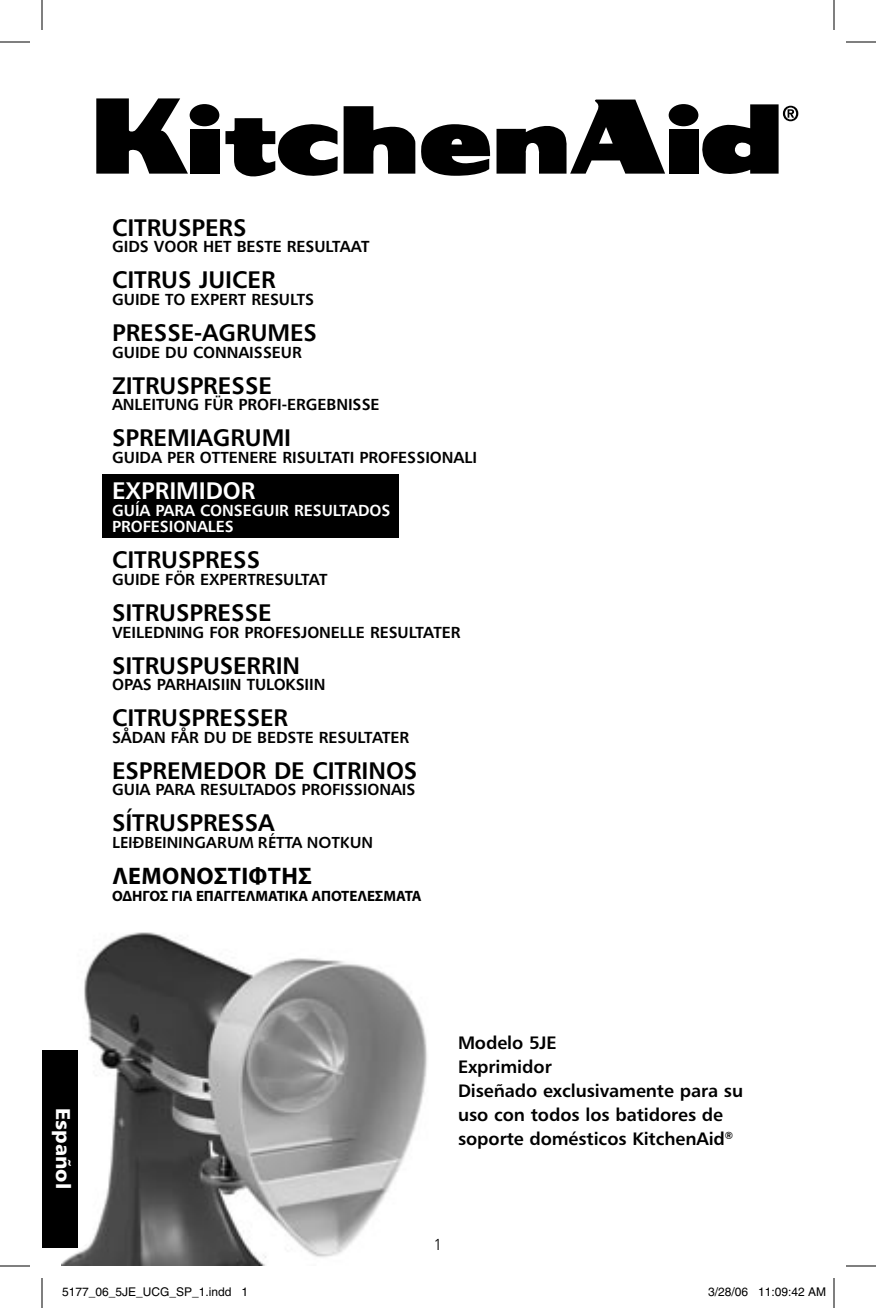
<style>
.page{position:relative;width:876px;height:1308px;background:#fff}
.page>*{position:absolute;margin:0;border:0;box-sizing:border-box;transform-origin:0 0}
.CovMdlName{font:24px "Humanist 777 BT Bold B";letter-spacing:-.005em;color:#000}
.CovMdlName-2{font:700 24px "Myriad Pro";letter-spacing:.015em;color:#000}
.CovMdlName-3{font:24px "Humanist 777 BT Bold B";letter-spacing:-.005em;color:#fff}
.t1{font:20px "Humanist 777 BT Black B";color:#fff}
.COVER_MODEL_INFO{font:18px/24px "Humanist 777 BT Bold B";letter-spacing:-.005em;color:#000}
.CovInst_Rec{font:16px "Humanist 777 BT Bold B";letter-spacing:-.005em;color:#000}
.CovInst_Rec-2{font:16px/16.6px "Humanist 777 BT Bold B";letter-spacing:-.005em;color:#fff}
.CovInst_Rec-3{font:700 16px "Humanist 531 Ic BT";letter-spacing:-.005em;color:#000}
.t2{font:16px "Humanist 777 BT Light B";color:#000}
.CovMdlName-4{font:700 15px "Myriad Pro";letter-spacing:-.005em;color:#000}
.t3{font:12px "Helvetica";color:#000}
</style>
<div class="page">
<div style="left:42px;top:1050px;width:36px;height:198px;background:#000"></div>
<img style="left:61px;top:932px;width:366px;height:334px">
<svg style="left:96px;top:98px;width:92px;height:76px"></svg>
<div style="left:190px;top:129px;width:30px;height:45px;background:#000"></div>
<div style="left:190px;top:104px;width:29px;height:22px;background:#000;border-radius:50%"></div>
<svg style="left:225px;top:106px;width:190px;height:71px"></svg>
<svg style="left:421px;top:124px;width:69px;height:52px"></svg>
<svg style="left:497px;top:100px;width:301px;height:74px"></svg>
<div style="left:102px;top:474px;width:297px;height:64px;background:#000"></div>
<hr style="left:0;top:42px;width:30px;height:1px;background:#000">
<hr style="left:846px;top:42px;width:30px;height:1px;background:#000">
<hr style="left:0;top:1266px;width:30px;height:1px;background:#000">
<hr style="left:846px;top:1266px;width:30px;height:1px;background:#000">
<hr style="left:42px;top:0;width:1px;height:30px;background:#000">
<hr style="left:42px;top:1278px;width:1px;height:30px;background:#000">
<hr style="left:834px;top:0;width:1px;height:30px;background:#000">
<hr style="left:834px;top:1278px;width:1px;height:30px;background:#000">
<p class="CovMdlName" style="left:112px;top:212px;width:136px">CITRUSPERS</p>
<p class="CovInst_Rec" style="left:112px;top:237px;width:259px">GIDS VOOR HET BESTE RESULTAAT</p>
<p class="CovMdlName" style="left:112px;top:265px;width:165px">CITRUS JUICER</p>
<p class="CovInst_Rec" style="left:112px;top:289px;width:203px">GUIDE TO EXPERT RESULTS</p>
<p class="CovMdlName" style="left:112px;top:318px;width:206px">PRESSE-AGRUMES</p>
<p class="CovInst_Rec" style="left:112px;top:342px;width:191px">GUIDE DU CONNAISSEUR</p>
<p class="CovMdlName" style="left:112px;top:370px;width:161px">ZITRUSPRESSE</p>
<p class="CovInst_Rec" style="left:112px;top:395px;width:269px">ANLEITUNG FÜR PROFI-ERGEBNISSE</p>
<p class="CovMdlName" style="left:112px;top:423px;width:181px">SPREMIAGRUMI</p>
<p class="CovInst_Rec" style="left:112px;top:447px;width:366px">GUIDA PER OTTENERE RISULTATI PROFESSIONALI</p>
<p class="CovMdlName-3" style="left:112px;top:475px;width:145px">EXPRIMIDOR</p>
<p class="CovInst_Rec-2" style="left:112px;top:501px;width:280px">GUÍA PARA CONSEGUIR RESULTADOS<br>PROFESIONALES</p>
<p class="CovMdlName" style="left:112px;top:545px;width:150px">CITRUSPRESS</p>
<p class="CovInst_Rec" style="left:112px;top:569px;width:217px">GUIDE FÖR EXPERTRESULTAT</p>
<p class="CovMdlName" style="left:112px;top:597px;width:161px">SITRUSPRESSE</p>
<p class="CovInst_Rec" style="left:112px;top:622px;width:350px">VEILEDNING FOR PROFESJONELLE RESULTATER</p>
<p class="CovMdlName" style="left:112px;top:650px;width:190px">SITRUSPUSERRIN</p>
<p class="CovInst_Rec" style="left:112px;top:675px;width:215px">OPAS PARHAISIIN TULOKSIIN</p>
<p class="CovMdlName" style="left:112px;top:703px;width:178px">CITRUSPRESSER</p>
<p class="CovInst_Rec" style="left:112px;top:727px;width:299px">SÅDAN FÅR DU DE BEDSTE RESULTATER</p>
<p class="CovMdlName" style="left:112px;top:755px;width:307px">ESPREMEDOR DE CITRINOS</p>
<p class="CovInst_Rec" style="left:112px;top:780px;width:305px">GUIA PARA RESULTADOS PROFISSIONAIS</p>
<p class="CovMdlName" style="left:112px;top:808px;width:164px">SÍTRUSPRESSA</p>
<p class="CovInst_Rec-3" style="left:112px;top:832px;width:262px">LEIÐBEININGARUM RÉTTA NOTKUN</p>
<p class="CovMdlName-2" style="left:112px;top:863px;width:201px">ΛEMONOΣTIФTHΣ</p>
<p class="CovMdlName-4" style="left:112px;top:887px;width:311px">ΟΔΗΓΟΣ ΓΙΑ ΕΠΑΓΓΕΛΜΑΤΙΚΑ ΑΠΟΤΕΛΕΣΜΑΤΑ</p>
<p class="t1" style="left:76px;top:1108px;width:82px;rotate:90deg">Español</p>
<p class="COVER_MODEL_INFO" style="left:458px;top:1030px;width:100px">Modelo 5JE</p>
<p class="COVER_MODEL_INFO" style="left:458px;top:1054px;width:95px">Exprimidor</p>
<p class="COVER_MODEL_INFO" style="left:458px;top:1078px;width:287px">Diseñado exclusivamente para su uso con todos los batidores de soporte domésticos KitchenAid<sup>®</sup></p>
<p class="t2" style="left:434px;top:1235px;width:10px">1</p>
<p class="t3" style="left:62px;top:1285px;width:188px">5177_06_5JE_UCG_SP_1.indd 1</p>
<p class="t3" style="left:708px;top:1285px;width:120px">3/28/06 11:09:42 AM</p>
</div>
